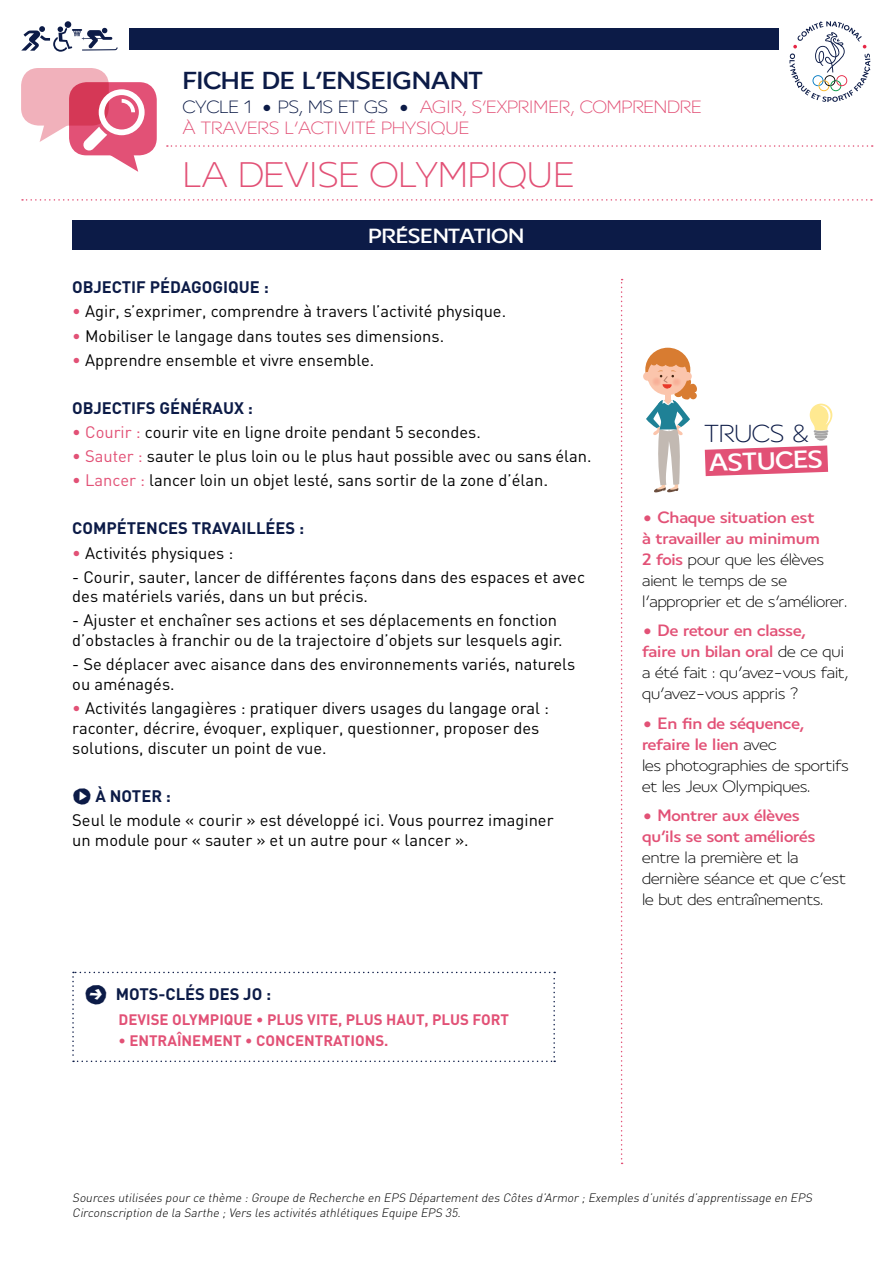
<style>
.page{position:relative;width:893px;height:1263px;background:#fff}
.page>*{position:absolute;margin:0;border:0;box-sizing:border-box;transform-origin:0 0}
.t1{font:300 39px "Franceolympique";letter-spacing:-.005em;color:#e25176}
.t2{font:500 27px "Franceolympique";letter-spacing:-.01em;color:#0c1b47}
.t3{font:500 27px "Franceolympique";color:#fff}
.t4{font:300 27px "Franceolympique";letter-spacing:-.015em;color:#0c1b47}
.t5{font:500 22.5px "Franceolympique";letter-spacing:-.015em;color:#fff}
.t6{font:300 19.5px/21px "Franceolympique";letter-spacing:-.01em;color:#e25176}
.t7{font:300 18px/21px "Franceolympique";letter-spacing:-.005em;color:#000}
.t8{font:500 18px/21px "Franceolympique";letter-spacing:-.015em;color:#e25176}
.t9{font:16.5px/19.8px "DIN";color:#000}
.t10{font:700 16.5px "DIN";color:#0c1b47}
.t11{font:700 15px "DIN";color:#e25176}
.t12{font:italic 300 12px/14.4px "DIN";color:#000}
.s1{color:#0c1b47}
.s2{color:#e25176}
.s3{font-family:"Ale Signs Black LL";font-size:30px;color:#0c1b47}
.s4{font-weight:700;color:#0c1b47}
.s5{font-family:"Ale Signs Black LL";font-weight:400;font-size:36px}
.s6{font-weight:500;color:#e25176}
</style>
<div class="page">
<svg style="left:72px;top:972px;width:483px;height:90px"></svg>
<div style="left:65px;top:21px;width:6px;height:7px;background:#0c1b47;border-radius:50%"></div>
<svg style="left:21px;top:26px;width:97px;height:26px"></svg>
<div style="left:130px;top:29px;width:649px;height:21px;background:#0c1b47"></div>
<svg style="left:789px;top:21px;width:81px;height:81px"></svg>
<svg style="left:167px;top:145px;width:706px;height:2px"></svg>
<svg style="left:22px;top:199px;width:850px;height:2px"></svg>
<div style="left:21px;top:68px;width:88px;height:58px;background:#f1b1bb;border-radius:17px"></div>
<svg style="left:40px;top:125px;width:29px;height:17px"></svg>
<svg style="left:69px;top:82px;width:88px;height:73px;fill:#e25176"></svg>
<svg style="left:83px;top:89px;width:62px;height:83px"></svg>
<div style="left:72px;top:220px;width:749px;height:30px;background:#0c1b47"></div>
<svg style="left:621px;top:279px;width:2px;height:885px"></svg>
<div style="left:645px;top:348px;width:45px;height:43px;background:#d87c31;border-radius:50%"></div>
<div style="left:643px;top:372px;width:9px;height:9px;background:#fbc5ac;border-radius:50%"></div>
<svg style="left:646px;top:353px;width:51px;height:139px"></svg>
<svg style="left:705px;top:404px;width:127px;height:72px"></svg>
<h2 class="t2" style="left:182px;top:64px;width:302px">FICHE DE L’ENSEIGNANT</h2>
<p class="t6" style="left:182px;top:96px;width:520px"><span class="s1">CYCLE 1 • PS, MS ET GS •</span> AGIR, S’EXPRIMER, COMPRENDRE<br>À TRAVERS L’ACTIVITÉ PHYSIQUE</p>
<h1 class="t1" style="left:182px;top:151px;width:393px">LA DEVISE OLYMPIQUE</h1>
<h3 class="t5" style="left:368px;top:223px;width:158px">PRÉSENTATION</h3>
<p class="t10" style="left:72px;top:276px;width:198px">OBJECTIF PÉDAGOGIQUE :</p>
<p class="t9" style="left:72px;top:301px;width:435px"><span class="s2">•</span> Agir, s’exprimer, comprendre à travers l’activité physique.</p>
<p class="t9" style="left:72px;top:325px;width:373px"><span class="s2">•</span> Mobiliser le langage dans toutes ses dimensions.</p>
<p class="t9" style="left:72px;top:350px;width:303px"><span class="s2">•</span> Apprendre ensemble et vivre ensemble.</p>
<p class="t10" style="left:72px;top:397px;width:182px">OBJECTIFS GÉNÉRAUX :</p>
<p class="t9" style="left:72px;top:422px;width:410px"><span class="s2">• Courir :</span> courir vite en ligne droite pendant 5 secondes.</p>
<p class="t9" style="left:72px;top:446px;width:521px"><span class="s2">• Sauter :</span> sauter le plus loin ou le plus haut possible avec ou sans élan.</p>
<p class="t9" style="left:72px;top:470px;width:477px"><span class="s2">• Lancer :</span> lancer loin un objet lesté, sans sortir de la zone d’élan.</p>
<p class="t10" style="left:72px;top:518px;width:233px">COMPÉTENCES TRAVAILLÉES :</p>
<p class="t9" style="left:72px;top:542px;width:162px"><span class="s2">•</span> Activités physiques :</p>
<p class="t9" style="left:72px;top:566px;width:514px">- Courir, sauter, lancer de différentes façons dans des espaces et avec des matériels variés, dans un but précis.</p>
<p class="t9" style="left:72px;top:610px;width:492px">- Ajuster et enchaîner ses actions et ses déplacements en fonction d’obstacles à franchir ou de la trajectoire d’objets sur lesquels agir.</p>
<p class="t9" style="left:72px;top:654px;width:505px">- Se déplacer avec aisance dans des environnements variés, naturels ou aménagés.</p>
<p class="t9" style="left:72px;top:698px;width:478px"><span class="s2">•</span> Activités langagières : pratiquer divers usages du langage oral : raconter, décrire, évoquer, expliquer, questionner, proposer des solutions, discuter un point de vue.</p>
<p class="t9" style="left:72px;top:784px;width:483px;line-height:24px"><span class="s3">b</span> <span class="s4">À NOTER :<br></span>Seul le module « courir » est développé ici. Vous pourrez imaginer</p>
<p class="t9" style="left:72px;top:829px;width:398px">un module pour « sauter » et un autre pour « lancer ».</p>
<p class="t10" style="left:84px;top:983px;width:189px"><span class="s5">i</span> MOTS-CLÉS DES JO :</p>
<p class="t11" style="left:118px;top:1010px;width:392px">DEVISE OLYMPIQUE • PLUS VITE, PLUS HAUT, PLUS FORT</p>
<p class="t11" style="left:118px;top:1031px;width:272px">• ENTRAÎNEMENT • CONCENTRATIONS.</p>
<h2 class="t4" style="left:704px;top:417px;width:107px">TRUCS &amp;</h2>
<h2 class="t3" style="left:708px;top:447px;width:115px;rotate:-2deg">ASTUCES</h2>
<p class="t7" style="left:642px;top:506px;width:207px"><span class="s6">• Chaque situation est<br>à travailler au minimum<br>2 fois</span> pour que les élèves aient le temps de se l’approprier et de s’améliorer.</p>
<p class="t7" style="left:642px;top:619px;width:208px"><span class="s6">• De retour en classe,<br>faire un bilan oral</span> de ce qui a été fait : qu’avez-vous fait, qu’avez-vous appris ?</p>
<p class="t7" style="left:642px;top:712px;width:208px"><span class="s6">• En fin de séquence, refaire le lien</span> avec<br>les photographies de sportifs et les Jeux Olympiques.</p>
<p class="t8" style="left:642px;top:804px;width:174px">• Montrer aux élèves qu’ils se sont améliorés</p>
<p class="t7" style="left:642px;top:846px;width:205px">entre la première et la dernière séance et que c’est le but des entraînements.</p>
<p class="t12" style="left:72px;top:1191px;width:744px">Sources utilisées pour ce thème :Groupe de Recherche en EPS Départementdes Côtes d’Armor ;Exemples d’unités d’apprentissage en EPS<br>Circonscription de la Sarthe ;Vers les activités athlétiques Equipe EPS 35.</p>
</div>
